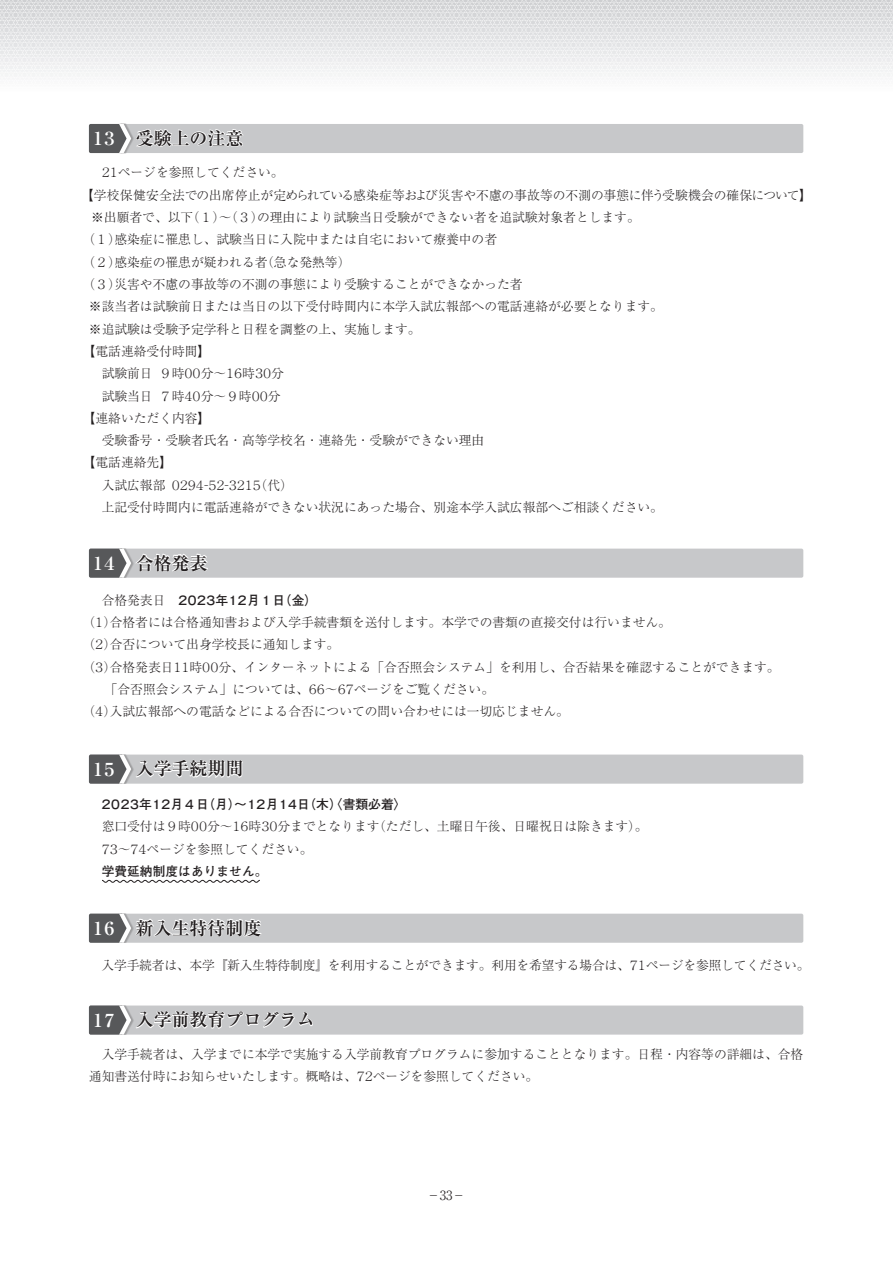
<style>
.page{position:relative;width:893px;height:1263px;background:#fff}
.page>*{position:absolute;margin:0;border:0;box-sizing:border-box;transform-origin:0 0}
.t1{font:700 18px "Ryumin Pro";color:#231f20}
.t2{font:700 18px "Ryumin Pro";letter-spacing:-.36em;color:#fff}
.t3{font:300 12.75px/22.4px "Ryumin Pro";color:#231f20}
.t4{font:700 12.75px "Futo Go B101 Pro";letter-spacing:-.135em;color:#231f20}
.t5{font:700 12.75px "Futo Go B101 Pro";color:#231f20}
</style>
<div class="page">
<div style="left:0;top:0;width:893px;height:93px;background:linear-gradient(to bottom,#d8d9da,#fdfdfe)"></div>
<div style="left:89px;top:124px;width:714px;height:29px;background:#c7c8ca;border-radius:2px"></div>
<svg style="left:89px;top:123px;width:154px;height:30px"></svg>
<div style="left:89px;top:549px;width:714px;height:29px;background:#c7c8ca;border-radius:2px"></div>
<svg style="left:89px;top:549px;width:120px;height:29px"></svg>
<div style="left:89px;top:754px;width:714px;height:30px;background:#c7c8ca;border-radius:2px"></div>
<svg style="left:89px;top:754px;width:155px;height:30px"></svg>
<div style="left:89px;top:914px;width:714px;height:29px;background:#c7c8ca;border-radius:2px"></div>
<svg style="left:89px;top:914px;width:174px;height:29px"></svg>
<div style="left:89px;top:1005px;width:714px;height:29px;background:#c7c8ca;border-radius:2px"></div>
<svg style="left:89px;top:1005px;width:225px;height:29px"></svg>
<svg style="left:102px;top:880px;width:158px;height:3px"></svg>
<h1 class="t2" style="left:89px;top:124px;width:31px">１３</h1>
<h1 class="t1" style="left:136px;top:124px;width:109px">受験上の注意</h1>
<p class="t3" style="left:118px;top:160px;width:167px">ページを参照してください。</p>
<p class="t3" style="left:99px;top:160px;width:22px">２１</p>
<p class="t3" style="left:81px;top:183px;width:733px">【学校保健安全法での出席停止が定められている感染症等および災害や不慮の事故等の不測の事態に伴う受験機会の確保について【</p>
<p class="t3" style="left:257px;top:205px;width:384px">の理由により試験当日受験ができない者を追試験対象者とします。</p>
<p class="t3" style="left:187px;top:205px;width:78px">（１）～（３）</p>
<p class="t3" style="left:114px;top:205px;width:384px;text-indent:-23px">※出願者で、以下<br>感染症に罹患し、試験当日に入院中または自宅において療養中の者</p>
<p class="t3" style="left:83px;top:227px;width:40px">（１）</p>
<p class="t3" style="left:114px;top:250px;width:410px;text-indent:-32px">（２）<br>災害や不慮の事故等の不測の事態により受験することができなかった者</p>
<p class="t3" style="left:261px;top:250px;width:91px">（急な発熱等(</p>
<p class="t3" style="left:114px;top:250px;width:155px">感染症の罹患が疑われる者</p>
<p class="t3" style="left:83px;top:272px;width:40px">（３）</p>
<p class="t3" style="left:89px;top:294px;width:576px">※該当者は試験前日または当日の以下受付時間内に本学入試広報部への電話連絡が必要となります。</p>
<p class="t3" style="left:89px;top:317px;width:333px">※追試験は受験予定学科と日程を調整の上、実施します。</p>
<p class="t3" style="left:83px;top:339px;width:129px">【電話連絡受付時間【</p>
<p class="t3" style="left:271px;top:361px;width:14px">分</p>
<p class="t3" style="left:89px;top:361px;width:65px">　試験前日</p>
<p class="t3" style="left:159px;top:361px;width:27px">９時</p>
<p class="t3" style="left:242px;top:361px;width:14px">時</p>
<p class="t3" style="left:201px;top:361px;width:27px">分～</p>
<p class="t3" style="left:182px;top:361px;width:22px">００</p>
<p class="t3" style="left:224px;top:361px;width:22px">１６</p>
<p class="t3" style="left:253px;top:361px;width:22px">３０</p>
<p class="t3" style="left:89px;top:383px;width:65px">　試験当日</p>
<p class="t3" style="left:83px;top:406px;width:129px">【連絡いただく内容【</p>
<p class="t3" style="left:89px;top:428px;width:397px">　受験番号・受験者氏名・高等学校名・連絡先・受験ができない理由</p>
<p class="t3" style="left:83px;top:450px;width:91px">【電話連絡先【</p>
<p class="t3" style="left:255px;top:473px;width:40px">（代(</p>
<p class="t3" style="left:159px;top:383px;width:27px">７時</p>
<p class="t3" style="left:201px;top:383px;width:53px">分～９時</p>
<p class="t3" style="left:268px;top:383px;width:14px">分</p>
<p class="t3" style="left:182px;top:383px;width:22px">４０</p>
<p class="t3" style="left:249px;top:383px;width:22px">００</p>
<p class="t3" style="left:89px;top:473px;width:576px">　入試広報部０２９４－５２－３２１５<br>　上記受付時間内に電話連絡ができない状況にあった場合、別途本学入試広報部へご相談ください。</p>
<h1 class="t2" style="left:89px;top:549px;width:31px">１４</h1>
<h1 class="t1" style="left:136px;top:548px;width:73px">合格発表</h1>
<p class="t4" style="left:177px;top:589px;width:142px">２０２３年１２月１（日金(</p>
<p class="t3" style="left:93px;top:588px;width:580px;text-indent:-4px">　合格発表日<br>１合格者には合格通知書および入学手続書類を送付します。本学での書類の直接交付は行いません。</p>
<p class="t3" style="left:93px;top:610px;width:248px;text-indent:-10px">（<br>２合否について出身学校長に通知します。</p>
<p class="t3" style="left:103px;top:610px;width:14px">）</p>
<p class="t3" style="left:83px;top:632px;width:14px">（</p>
<p class="t3" style="left:103px;top:632px;width:14px">）</p>
<p class="t3" style="left:83px;top:654px;width:14px">（</p>
<p class="t3" style="left:103px;top:654px;width:14px">）</p>
<p class="t3" style="left:218px;top:654px;width:563px">分、インターネットによる「合否照会システム」を利用し、合否結果を確認することができます。</p>
<p class="t3" style="left:93px;top:654px;width:82px">３合格発表日</p>
<p class="t3" style="left:190px;top:654px;width:14px">時</p>
<p class="t3" style="left:171px;top:654px;width:22px">１１</p>
<p class="t3" style="left:200px;top:654px;width:22px">００</p>
<p class="t3" style="left:354px;top:677px;width:142px">ページをご覧ください。</p>
<p class="t3" style="left:93px;top:677px;width:477px;text-indent:12px">「合否照会システム」については、<br>４入試広報部への電話などによる合否についての問い合わせには一切応じません。</p>
<p class="t3" style="left:306px;top:677px;width:22px">６６</p>
<p class="t3" style="left:335px;top:677px;width:22px">６７</p>
<p class="t3" style="left:325px;top:677px;width:14px">～</p>
<p class="t3" style="left:83px;top:699px;width:14px">（</p>
<p class="t3" style="left:103px;top:699px;width:14px">）</p>
<h1 class="t2" style="left:89px;top:755px;width:31px">１５</h1>
<h1 class="t1" style="left:136px;top:754px;width:109px">入学手続期間</h1>
<p class="t4" style="left:100px;top:794px;width:308px">２０２３年１２月４（日月）～１２月１４（日木）〈書類必着〈</p>
<p class="t3" style="left:373px;top:814px;width:276px">（ただし、土曜日午後、日曜祝日は除きます。(</p>
<p class="t3" style="left:147px;top:814px;width:167px;text-indent:-45px">窓口受付は９時<br>ページを参照してください。</p>
<p class="t3" style="left:249px;top:814px;width:14px">時</p>
<p class="t3" style="left:277px;top:814px;width:104px">分までとなります</p>
<p class="t3" style="left:207px;top:814px;width:27px">分～</p>
<p class="t3" style="left:189px;top:814px;width:22px">００</p>
<p class="t3" style="left:230px;top:814px;width:22px">１６</p>
<p class="t3" style="left:259px;top:814px;width:22px">３０</p>
<p class="t3" style="left:99px;top:836px;width:22px">７３</p>
<p class="t5" style="left:102px;top:861px;width:167px">学費延納制度はありません。</p>
<p class="t3" style="left:128px;top:836px;width:22px">７４</p>
<p class="t3" style="left:118px;top:836px;width:14px">～</p>
<h1 class="t2" style="left:89px;top:914px;width:31px">１６</h1>
<h1 class="t1" style="left:136px;top:913px;width:127px">新入生特待制度</h1>
<p class="t3" style="left:89px;top:953px;width:543px">　入学手続者は、本学『新入生特待制度』を利用することができます。利用を希望する場合は、</p>
<p class="t3" style="left:646px;top:953px;width:165px">ページを参照してください。</p>
<p class="t3" style="left:627px;top:953px;width:22px">７１</p>
<h1 class="t2" style="left:89px;top:1006px;width:31px">１７</h1>
<h1 class="t1" style="left:136px;top:1005px;width:181px">入学前教育プログラム</h1>
<p class="t3" style="left:373px;top:1042px;width:432px;text-indent:-284px">　入学手続者は、入学までに本学で実施する入学前教育プログラムに参加することとなります。日程・内容等の詳細は、合格ページを参照してください。</p>
<p class="t3" style="left:89px;top:1064px;width:269px">通知書送付時にお知らせいたします。概略は、</p>
<p class="t3" style="left:354px;top:1064px;width:22px">７２</p>
<p class="t3" style="left:427px;top:1183px;width:40px">－33－</p>
</div>
